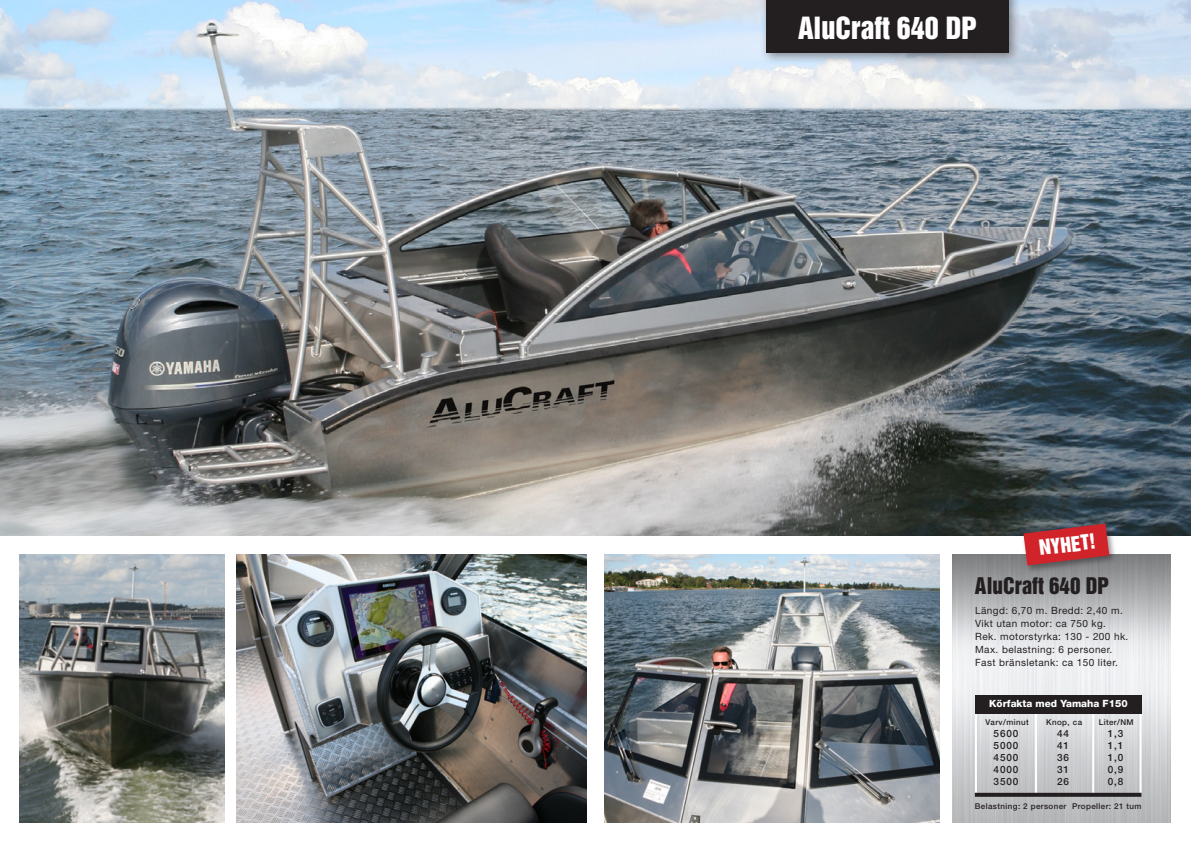
<style>
.page{position:relative;width:1191px;height:842px;background:#fff}
.page>*{position:absolute;margin:0;border:0;box-sizing:border-box;transform-origin:0 0}
.t1{font:28px "Helvetica Inserat";color:#fff}
.t2{font:21px "Helvetica Inserat";color:#231f20}
.t3{font:19.2px "Helvetica Inserat";color:#fff}
.t4{font:10px/13px "Helvetica Neue";letter-spacing:.04em;color:#231f20}
.t5{font:500 10px "Helvetica Neue";letter-spacing:.08em;color:#231f20}
.t6{font:800 10px "Helvetica Neue";color:#fff}
.t7{font:500 8px "Helvetica Neue";letter-spacing:.05em;color:#231f20}
</style>
<div class="page">
<img style="left:604px;top:555px;width:335px;height:267px">
<img style="left:20px;top:555px;width:204px;height:267px">
<img style="left:0;top:0;width:1191px;height:536px">
<div style="left:759px;top:0;width:261px;height:65px;background:#231f20;opacity:.5"></div>
<div style="left:766px;top:0;width:242px;height:52px;background:#231f20"></div>
<img style="left:237px;top:555px;width:350px;height:267px">
<img style="left:952px;top:555px;width:218px;height:267px">
<hr style="left:1035px;top:713px;width:2px;height:80px;background:#fff">
<hr style="left:975px;top:713px;width:2px;height:80px;background:#fff">
<hr style="left:1092px;top:713px;width:2px;height:80px;background:#fff">
<hr style="left:1139px;top:713px;width:2px;height:80px;background:#fff">
<svg style="left:975px;top:793px;width:166px;height:4px"></svg>
<div style="left:975px;top:695px;width:166px;height:18px;background:#231f20"></div>
<div style="left:1021px;top:521px;width:96px;height:52px;background:#231f20;opacity:.46"></div>
<svg style="left:1023px;top:524px;width:86px;height:41px;background:#b5343a"></svg>
<p class="t1" style="left:798px;top:11px;width:180px">AluCraft 640 DP</p>
<p class="t3" style="left:1038px;top:536px;width:58px;rotate:-7deg">NYHET!</p>
<p class="t2" style="left:975px;top:573px;width:136px">AluCraft 640 DP</p>
<p class="t4" style="left:975px;top:604px;width:149px">Längd: 6,70 m. Bredd: 2,40 m.<br>Vikt utan motor: ca 750 kg.</p>
<p class="t4" style="left:975px;top:630px;width:155px">Rek. motorstyrka: 130 - 200 hk.<br>Max. belastning: 6 personer.</p>
<p class="t4" style="left:975px;top:656px;width:144px">Fast bränsletank: ca 150 liter.</p>
<p class="t6" style="left:989px;top:697px;width:140px">Körfakta med Yamaha F150</p>
<p class="t7" style="left:985px;top:718px;width:45px">Varv/minut</p>
<p class="t7" style="left:1046px;top:718px;width:37px">Knop, ca</p>
<p class="t7" style="left:1098px;top:718px;width:36px">Liter/NM</p>
<p class="t5" style="left:993px;top:728px;width:26px">5600</p>
<p class="t5" style="left:1057px;top:728px;width:13px">44</p>
<p class="t5" style="left:1107px;top:728px;width:17px">1,3</p>
<p class="t5" style="left:993px;top:740px;width:26px">5000</p>
<p class="t5" style="left:1057px;top:740px;width:13px">41</p>
<p class="t5" style="left:1107px;top:740px;width:17px">1,1</p>
<p class="t5" style="left:993px;top:752px;width:26px">4500</p>
<p class="t5" style="left:1057px;top:752px;width:13px">36</p>
<p class="t5" style="left:1107px;top:752px;width:17px">1,0</p>
<p class="t5" style="left:993px;top:764px;width:26px">4000</p>
<p class="t5" style="left:1057px;top:764px;width:13px">31</p>
<p class="t5" style="left:1107px;top:764px;width:17px">0,9</p>
<p class="t5" style="left:993px;top:776px;width:26px">3500</p>
<p class="t5" style="left:1057px;top:776px;width:13px">26</p>
<p class="t5" style="left:1107px;top:776px;width:17px">0,8</p>
<p class="t7" style="left:975px;top:801px;width:168px">Belastning: 2 personer Propeller: 21 tum</p>
</div>
